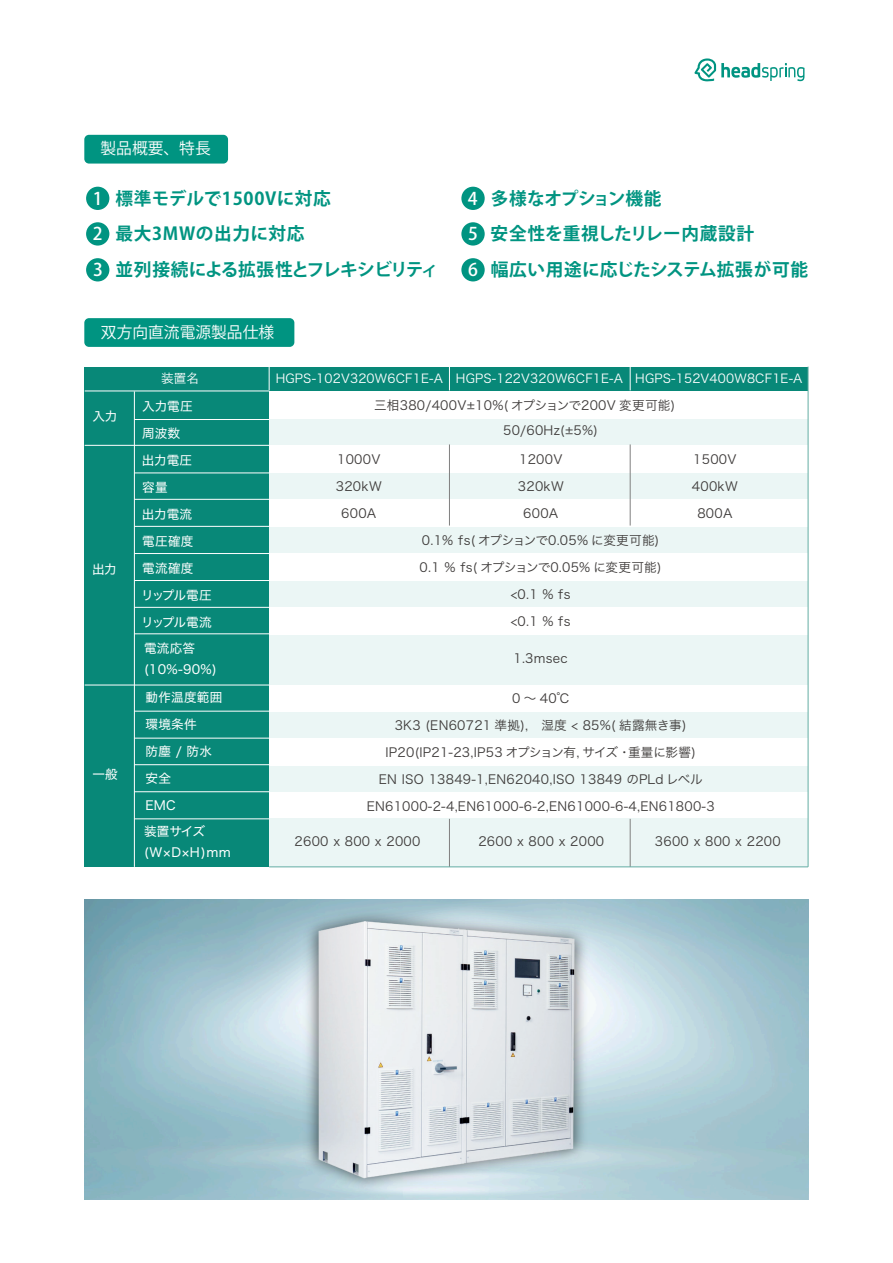
<style>
.page{position:relative;width:893px;height:1263px;background:#fff}
.page>*{position:absolute;margin:0;border:0;box-sizing:border-box;transform-origin:0 0}
.t1{font:700 17.7px/35.4px "Koz Go Pr 6 N";letter-spacing:.02em;color:#009481}
.t2{font:15.75px "Koz Go Pr 6 N";color:#fff}
.t3{font:12.6px/27px "Hiragino Sans W3";letter-spacing:.02em;color:#3d3a39;text-align:center}
.t4{font:12.6px/27px "Hiragino Sans W4";letter-spacing:.02em;color:#fff}
.t5{font:12.6px/27px "Hiragino Sans W3";letter-spacing:-.005em;color:#3d3a39;text-align:center}
.t6{font:12.6px "Hiragino Sans W3";color:#fff}
.t7{font:12.3px "Hiragino Sans W3";letter-spacing:.015em;color:#fff}
.s1{font-weight:500;font-size:17.4px;color:#fff}
</style>
<div class="page">
<img style="left:85px;top:899px;width:723px;height:301px">
<div style="left:84px;top:474px;width:724px;height:25px;background:#ebf6f5"></div>
<div style="left:84px;top:367px;width:724px;height:23px;background:#088878"></div>
<div style="left:84px;top:419px;width:724px;height:26px;background:#ebf6f5"></div>
<div style="left:84px;top:527px;width:724px;height:26px;background:#ebf6f5"></div>
<div style="left:84px;top:582px;width:724px;height:25px;background:#ebf6f5"></div>
<div style="left:84px;top:635px;width:724px;height:50px;background:#ebf6f5"></div>
<div style="left:84px;top:712px;width:724px;height:26px;background:#ebf6f5"></div>
<div style="left:84px;top:766px;width:724px;height:25px;background:#ebf6f5"></div>
<div style="left:84px;top:819px;width:724px;height:48px;background:#ebf6f5"></div>
<svg style="left:269px;top:367px;width:1px;height:23px"></svg>
<svg style="left:449px;top:367px;width:1px;height:23px"></svg>
<svg style="left:630px;top:367px;width:1px;height:23px"></svg>
<hr style="left:449px;top:444px;width:1px;height:81px;background:#808080">
<hr style="left:630px;top:444px;width:1px;height:81px;background:#808080">
<hr style="left:449px;top:819px;width:1px;height:48px;background:#808080">
<hr style="left:630px;top:819px;width:1px;height:48px;background:#808080">
<hr style="left:808px;top:367px;width:1px;height:500px;background:#64ada4">
<hr style="left:269px;top:866px;width:539px;height:1px;background:#64ada4">
<div style="left:85px;top:390px;width:184px;height:477px;background:#088878"></div>
<hr style="left:85px;top:391px;width:184px;height:1px;background:#fff">
<hr style="left:134px;top:419px;width:135px;height:1px;background:#fff">
<hr style="left:134px;top:499px;width:135px;height:1px;background:#fff">
<hr style="left:134px;top:526px;width:135px;height:1px;background:#fff">
<hr style="left:134px;top:553px;width:135px;height:1px;background:#fff">
<hr style="left:134px;top:580px;width:135px;height:1px;background:#fff">
<hr style="left:134px;top:607px;width:135px;height:1px;background:#fff">
<hr style="left:134px;top:633px;width:135px;height:1px;background:#fff">
<hr style="left:134px;top:711px;width:135px;height:1px;background:#fff">
<hr style="left:134px;top:738px;width:135px;height:1px;background:#fff">
<hr style="left:134px;top:764px;width:135px;height:1px;background:#fff">
<hr style="left:134px;top:791px;width:135px;height:1px;background:#fff">
<hr style="left:134px;top:818px;width:135px;height:1px;background:#fff">
<hr style="left:85px;top:445px;width:184px;height:1px;background:#fff">
<hr style="left:85px;top:685px;width:184px;height:1px;background:#fff">
<hr style="left:134px;top:391px;width:1px;height:476px;background:#fff">
<hr style="left:134px;top:473px;width:135px;height:1px;background:#fff">
<div style="left:84px;top:318px;width:210px;height:29px;background:#009481;border-radius:5px"></div>
<div style="left:84px;top:135px;width:144px;height:29px;background:#009481;border-radius:5px"></div>
<svg style="left:694px;top:58px;width:110px;height:23px"></svg>
<div style="left:86px;top:187px;width:23px;height:23px;background:#009481;border-radius:50%"></div>
<div style="left:86px;top:222px;width:23px;height:24px;background:#009481;border-radius:50%"></div>
<div style="left:86px;top:258px;width:23px;height:23px;background:#009481;border-radius:50%"></div>
<div style="left:461px;top:187px;width:24px;height:23px;background:#009481;border-radius:50%"></div>
<div style="left:461px;top:222px;width:24px;height:24px;background:#009481;border-radius:50%"></div>
<div style="left:461px;top:258px;width:24px;height:23px;background:#009481;border-radius:50%"></div>
<img style="left:299px;top:904px;width:295px;height:291px">
<img style="left:312px;top:916px;width:269px;height:263px">
<p class="t2" style="left:101px;top:140px;width:112px">製品概要、特長</p>
<h1 class="t1" style="left:93px;top:181px;width:347px"><span class="s1">1</span> 標準モデルで1500Vに対応<br><span class="s1">2</span> 最大3MWの出力に対応<br><span class="s1">3</span> 並列接続による拡張性とフレキシビリティ</h1>
<h1 class="t1" style="left:468px;top:181px;width:342px"><span class="s1">4</span> 多様なオプション機能<br><span class="s1">5</span> 安全性を重視したリレー内蔵設計<br><span class="s1">6</span> 幅広い用途に応じたシステム拡張が可能</h1>
<p class="t2" style="left:101px;top:323px;width:175px">双方向直流電源製品仕様</p>
<p class="t4" style="left:92px;top:402px;width:27px">入力</p>
<p class="t4" style="left:92px;top:555px;width:26px">出力</p>
<p class="t4" style="left:92px;top:760px;width:27px">一般</p>
<p class="t6" style="left:161px;top:367px;width:39px">装置名</p>
<p class="t7" style="left:276px;top:367px;width:528px">HGPS-102V320W6CF1E-A HGPS-122V320W6CF1E-A HGPS-152V400W8CF1E-A</p>
<p class="t3" style="left:503px;top:391px;width:174px;line-height:25.7px;text-align:left;text-indent:-129px">三相380/400V±10%( オプションで200V 変更可能)<br>50/60Hz(±5%)</p>
<p class="t3" style="left:336px;top:444px;width:47px">1000V<br>320kW<br>600A</p>
<p class="t5" style="left:420px;top:526px;width:243px">0.1% fs( オプションで0.05% に変更可能)<br>0.1 % fs( オプションで0.05% に変更可能) &lt;0.1 % fs<br>&lt;0.1 % fs</p>
<p class="t4" style="left:141px;top:391px;width:72px">入力電圧<br>周波数<br>出力電圧<br>容量<br>出力電流<br>電圧確度<br>電流確度<br>リップル電圧リップル電流電流応答</p>
<p class="t4" style="left:144px;top:655px;width:74px">(10%-90%)</p>
<p class="t3" style="left:518px;top:444px;width:47px">1200V<br>320kW<br>600A</p>
<p class="t3" style="left:692px;top:444px;width:47px">1500V<br>400kW<br>800A</p>
<p class="t3" style="left:513px;top:643px;width:56px">1.3msec</p>
<p class="t4" style="left:145px;top:683px;width:78px">動作温度範囲環境条件<br>防塵 / 防水安全<br>EMC</p>
<p class="t3" style="left:367px;top:683px;width:349px">0 ～ 40℃<br>3K3 (EN60721 準拠),　湿度 &lt; 85%( 結露無き事)<br>IP20(IP21-23,IP53 オプション有, サイズ・重量に影響)<br>EN ISO 13849-1,EN62040,ISO 13849 のPLd レベルEN61000-2-4,EN61000-6-2,EN61000-6-4,EN61800-3</p>
<p class="t4" style="left:144px;top:820px;width:88px;line-height:21px">装置サイズ(W×D×H)mm</p>
<p class="t3" style="left:295px;top:826px;width:127px">2600 x 800 x 2000</p>
<p class="t3" style="left:478px;top:826px;width:127px">2600 x 800 x 2000</p>
<p class="t3" style="left:655px;top:826px;width:127px">3600 x 800 x 2200</p>
</div>
